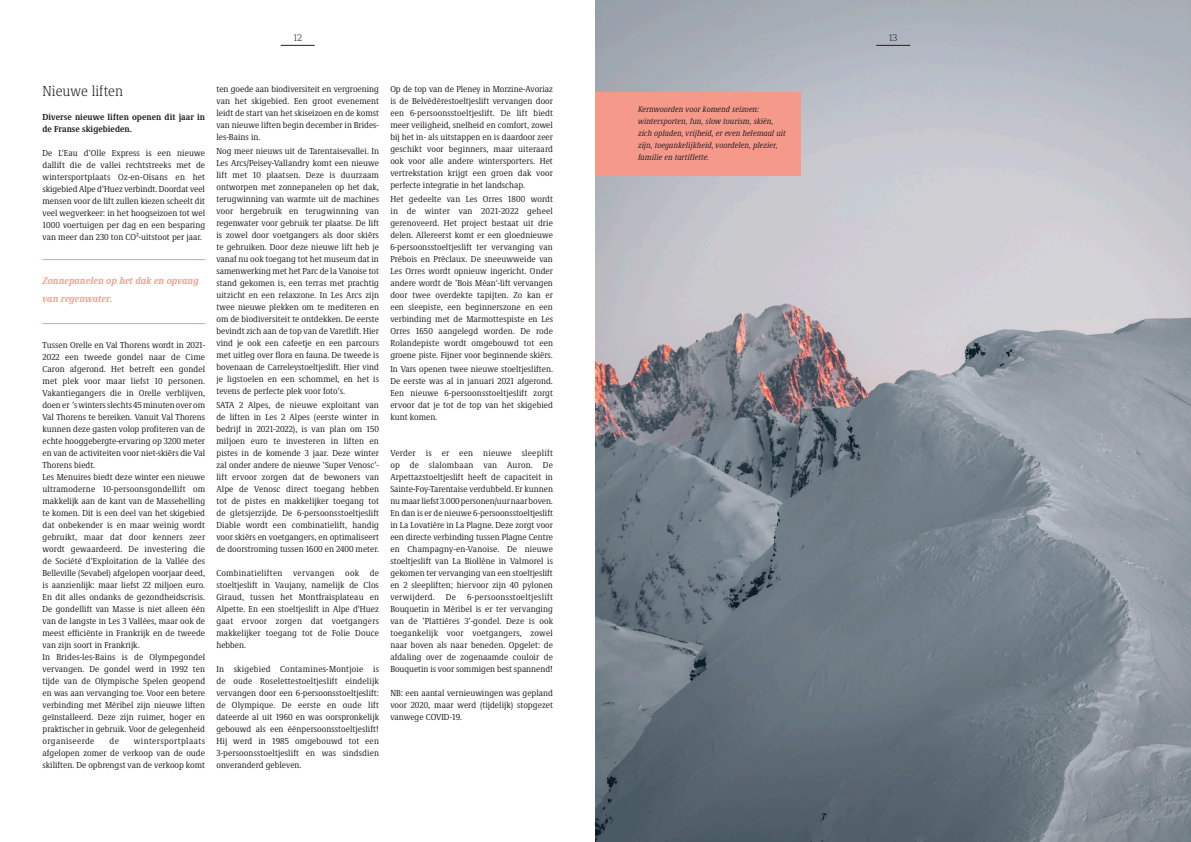
<style>
.page{position:relative;width:1191px;height:842px;background:#fff}
.page>*{position:absolute;margin:0;border:0;box-sizing:border-box;transform-origin:0 0}
.Body_Text{font:300 condensed 15px "Demos Next Pro";color:#231f20}
.Teaser{font:italic 700 condensed 10px/18px "Demos Next Pro";color:#f59a8b}
.t1{font:300 10px "Demos Next Pro";color:#231f20}
.Body_Text-2{font:condensed 9px/12px "Demos Next Pro";color:#231f20;text-align:justify}
.Body_Text-3{font:700 condensed 9px/12px "Demos Next Pro";letter-spacing:.005em;color:#231f20}
.t2{font:italic condensed 8.5px/12px "Demos Next Pro";color:#231f20}
</style>
<div class="page">
<img style="left:595px;top:0;width:596px;height:842px">
<hr style="left:876px;top:45px;width:34px;height:1px;background:#231f20">
<hr style="left:281px;top:45px;width:34px;height:1px;background:#231f20">
<hr style="left:43px;top:323px;width:162px;height:1px;background:#f59a8b">
<hr style="left:43px;top:259px;width:162px;height:1px;background:#f59a8b">
<div style="left:595px;top:92px;width:205px;height:84px;background:#f59a8b"></div>
<p class="t1" style="left:293px;top:32px;width:10px">12</p>
<p class="t1" style="left:889px;top:32px;width:10px">13</p>
<p class="Body_Text" style="left:43px;top:82px;width:82px">Nieuwe liften</p>
<p class="Body_Text-3" style="left:43px;top:111px;width:164px">Diverse nieuwe liften openen dit jaar in de Franse skigebieden.</p>
<p class="Body_Text-2" style="left:43px;top:147px;width:164px">De L‘Eau d‘Olle Express is een nieuwe dallift die de vallei rechtstreeks met de wintersportplaats Oz-en-Oisans en het skigebied Alpe d‘Huez verbindt. Doordat veel mensen voor de lift zullen kiezen scheelt dit veel wegverkeer: in het hoogseizoen tot wel 1000 voertuigen per dag en een besparing van meer dan 230 ton CO²-uitstoot per jaar.</p>
<p class="Teaser" style="left:43px;top:271px;width:158px">Zonnepanelen op het dak en opvang van regenwater.</p>
<p class="Body_Text-2" style="left:43px;top:339px;width:164px">Tussen Orelle en Val Thorens wordt in 2021- 2022 een tweede gondel naar de Cime Caron afgerond. Het betreft een gondel met plek voor maar liefst 10 personen.<br>Vakantiegangers die in Orelle verblijven, doen er ’s winters slechts 45 minuten over om Val Thorens te bereiken. Vanuit Val Thorens kunnen deze gasten volop profiteren van de echte hooggebergte-ervaring op 3200 meter en van de activiteiten voor niet-skiërs die Val Thorens biedt.</p>
<p class="Body_Text-2" style="left:43px;top:471px;width:164px">Les Menuires biedt deze winter een nieuwe ultramoderne 10-persoonsgondellift om makkelijk aan de kant van de Massehelling te komen. Dit is een deel van het skigebied dat onbekender is en maar weinig wordt gebruikt, maar dat door kenners zeer wordt gewaardeerd. De investering die de Société d‘Exploitation de la Vallée des Belleville (Sevabel) afgelopen voorjaar deed, is aanzienlijk: maar liefst 22 miljoen euro.<br>En dit alles ondanks de gezondheidscrisis.<br>De gondellift van Masse is niet alleen één van de langste in Les 3 Vallées, maar ook de meest efficiënte in Frankrijk en de tweede van zijn soort in Frankrijk.</p>
<p class="Body_Text-2" style="left:43px;top:651px;width:164px">In Brides-les-Bains is de Olympegondel vervangen. De gondel werd in 1992 ten tijde van de Olympische Spelen geopend en was aan vervanging toe. Voor een betere verbinding met Méribel zijn nieuwe liften geïnstalleerd. Deze zijn ruimer, hoger en praktischer in gebruik. Voor de gelegenheid organiseerde</p>
<p class="Body_Text-2" style="left:43px;top:735px;width:164px;text-indent:91px">wintersportplaats afgelopen zomer de verkoop van de oude skiliften. De opbrengst van de verkoop komt</p>
<p class="Body_Text-2" style="left:109px;top:735px;width:11px">de</p>
<p class="Body_Text-2" style="left:216px;top:82px;width:164px">ten goede aan biodiversiteit en vergroening van het skigebied. Een groot evenement leidt de start van het skiseizoen en de komst van nieuwe liften begin december in Brides&shy;les-Bains in.</p>
<p class="Body_Text-2" style="left:216px;top:144px;width:164px">Nog meer nieuws uit de Tarentaisevallei. In Les Arcs/Peisey-Vallandry komt een nieuwe lift met 10 plaatsen. Deze is duurzaam ontworpen met zonnepanelen op het dak, terugwinning van warmte uit de machines voor hergebruik en terugwinning van regenwater voor gebruik ter plaatse. De lift is zowel door voetgangers als door skiërs te gebruiken. Door deze nieuwe lift heb je vanaf nu ook toegang tot het museum dat in samenwerking met het Parc de la Vanoise tot stand gekomen is, een terras met prachtig uitzicht en een relaxzone. In Les Arcs zijn twee nieuwe plekken om te mediteren en om de biodiversiteit te ontdekken. De eerste bevindt zich aan de top van de Varetlift. Hier vind je ook een cafeetje en een parcours met uitleg over flora en fauna. De tweede is bovenaan de Carreleystoeltjeslift. Hier vind je ligstoelen en een schommel, en het is tevens de perfecte plek voor foto‘s.</p>
<p class="Body_Text-2" style="left:216px;top:398px;width:164px">SATA 2 Alpes, de nieuwe exploitant van de liften in Les 2 Alpes (eerste winter in bedrijf in 2021-2022), is van plan om 150 miljoen euro te investeren in liften en pistes in de komende 3 jaar. Deze winter zal onder andere de nieuwe ‘Super Venosc’- lift ervoor zorgen dat de bewoners van Alpe de Venosc direct toegang hebben tot de pistes en makkelijker toegang tot de gletsjerzijde. De 6-persoonsstoeltjeslift Diable wordt een combinatielift, handig voor skiërs en voetgangers, en optimaliseert de doorstroming tussen 1600 en 2400 meter.</p>
<p class="Body_Text-2" style="left:216px;top:566px;width:164px">Combinatieliften vervangen ook de stoeltjeslift in Vaujany, namelijk de Clos Giraud, tussen het Montfraisplateau en Alpette. En een stoeltjeslift in Alpe d‘Huez gaat ervoor zorgen dat voetgangers makkelijker toegang tot de Folie Douce hebben.</p>
<p class="Body_Text-2" style="left:216px;top:662px;width:164px">In skigebied Contamines-Montjoie is de oude Roselettestoeltjeslift eindelijk vervangen door een 6-persoonsstoeltjeslift: de Olympique. De eerste en oude lift dateerde al uit 1960 en was oorspronkelijk gebouwd als een éénpersoonsstoeltjeslift!<br>Hij werd in 1985 omgebouwd tot een 3-persoonsstoeltjeslift en was sindsdien onveranderd gebleven.</p>
<p class="Body_Text-2" style="left:390px;top:82px;width:164px">Op de top van de Pleney in Morzine-Avoriaz is de Belvédèrestoeltjeslift vervangen door een 6-persoonsstoeltjeslift. De lift biedt meer veiligheid, snelheid en comfort, zowel bij het in- als uitstappen en is daardoor zeer geschikt voor beginners, maar uiteraard ook voor alle andere wintersporters. Het vertrekstation krijgt een groen dak voor perfecte integratie in het landschap.</p>
<p class="Body_Text-2" style="left:390px;top:192px;width:164px">Het gedeelte van Les Orres 1800 wordt in de winter van 2021-2022 geheel gerenoveerd. Het project bestaat uit drie delen. Allereerst komt er een gloednieuwe 6-persoonsstoeltjeslift ter vervanging van Prébois en Préclaux. De sneeuwweide van Les Orres wordt opnieuw ingericht. Onder andere wordt de ’Bois Méan‘-lift vervangen door twee overdekte tapijten. Zo kan er een sleepiste, een beginnerszone en een verbinding met de Marmottespiste en Les Orres 1650 aangelegd worden. De rode Rolandepiste wordt omgebouwd tot een groene piste. Fijner voor beginnende skiërs.</p>
<p class="Body_Text-2" style="left:390px;top:362px;width:164px">In Vars openen twee nieuwe stoeltjesliften.<br>De eerste was al in januari 2021 afgerond.<br>Een nieuwe 6-persoonsstoeltjeslift zorgt ervoor dat je tot de top van het skigebied kunt komen.</p>
<p class="Body_Text-2" style="left:390px;top:446px;width:164px">Verder is er een nieuwe sleeplift op de slalombaan van Auron. De Arpettazstoeltjeslift heeft de capaciteit in Sainte-Foy-Tarentaise verdubbeld. Er kunnen nu maar liefst 3.000 personen/uur naar boven.<br>En dan is er de nieuwe 6-persoonsstoeltjeslift in La Lovatière in La Plagne. Deze zorgt voor een directe verbinding tussen Plagne Centre en Champagny-en-Vanoise. De nieuwe stoeltjeslift van La Biollène in Valmorel is gekomen ter vervanging van een stoeltjeslift en 2 sleepliften; hiervoor zijn 40 pylonen verwijderd. De 6-persoonsstoeltjeslift Bouquetin in Méribel is er ter vervanging van de ’Plattières 3’-gondel. Deze is ook toegankelijk voor voetgangers, zowel naar boven als naar beneden. Opgelet: de afdaling over de zogenaamde couloir de Bouquetin is voor sommigen best spannend!</p>
<p class="Body_Text-2" style="left:390px;top:686px;width:164px">NB: een aantal vernieuwingen was gepland voor 2020, maar werd (tijdelijk) stopgezet vanwege COVID-19.</p>
<p class="t2" style="left:638px;top:103px;width:149px">Kernwoorden voor komend seizoen: wintersporten, fun, slow tourism, skiën, zich opladen, vrijheid, er even helemaal uit zijn, toegankelijkheid, voordelen, plezier, familie en tartiflette.</p>
</div>
